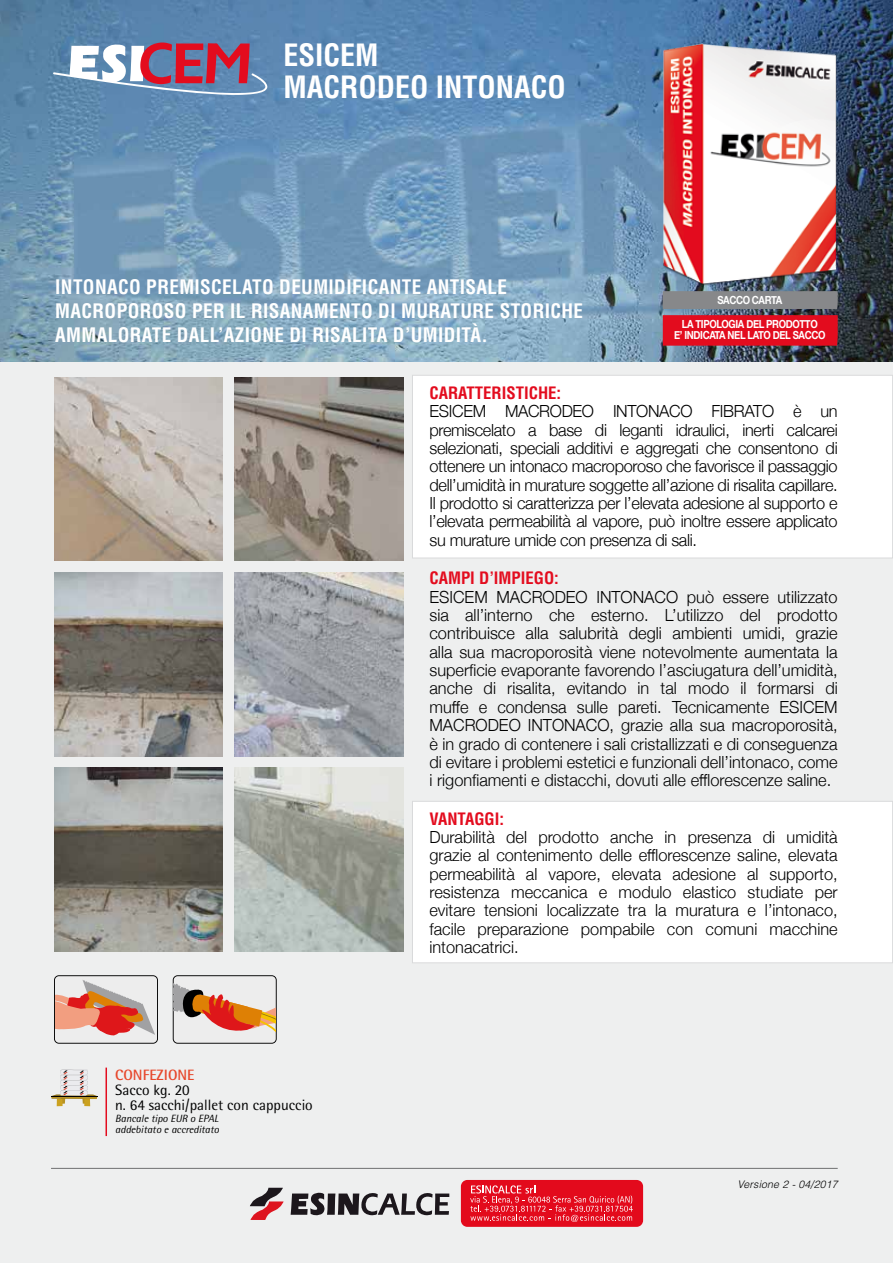
<style>
.page{position:relative;width:893px;height:1263px;background:#eeefef}
.page>*{position:absolute;margin:0;border:0;box-sizing:border-box;transform-origin:0 0}
.t1{font:700 condensed 30px/31.5px "Helvetica";color:#fff}
.t2{font:700 condensed 19.5px/24px "Helvetica";letter-spacing:.02em;color:#fff}
.t3{font:300 16.65px/18.3px "Helvetica Neue";color:#000;text-align:justify}
.t4{font:700 condensed 16.65px "Helvetica";color:#e30c1e}
.t5{font:15px/15px "Rotis Semi Sans";color:#000}
.t6{font:700 15px "Rotis Semi Sans";color:#e7472b}
.t7{font:700 11.25px/24px "Helvetica Neue";letter-spacing:-.04em;color:#fff;text-align:center;scale:.85 1}
.t8{font:italic 10.5px/10.5px "Rotis Semi Sans";color:#000}
.t9{font:italic 300 10.5px "Helvetica";letter-spacing:.02em;color:#000}
</style>
<div class="page">
<img style="left:0;top:0;width:893px;height:361px">
<div style="left:412px;top:375px;width:481px;height:183px;background:#fff"></div>
<div style="left:412px;top:375px;width:481px;height:183px;border:1px solid #d9dadb"></div>
<div style="left:412px;top:801px;width:481px;height:162px;background:#fff"></div>
<div style="left:412px;top:801px;width:481px;height:162px;border:1px solid #d9dadb"></div>
<img style="left:618px;top:33px;width:258px;height:258px">
<svg style="left:250px;top:1188px;width:34px;height:32px"></svg>
<svg style="left:291px;top:1192px;width:158px;height:24px"></svg>
<div style="left:461px;top:1180px;width:182px;height:47px;background:#e30a1c;border-radius:6px"></div>
<svg style="left:470px;top:1185px;width:163px;height:37px"></svg>
<svg style="left:53px;top:43px;width:214px;height:52px;background:#9586a2"></svg>
<div style="left:663px;top:291px;width:175px;height:18px;background:#87888a"></div>
<div style="left:663px;top:315px;width:175px;height:31px;background:#e30c1e"></div>
<div style="left:57px;top:1099px;width:6px;height:7px;background:#cba11f"></div>
<div style="left:84px;top:1099px;width:6px;height:7px;background:#cba11f"></div>
<svg style="left:51px;top:1069px;width:46px;height:35px"></svg>
<hr style="left:106px;top:1067px;width:1px;height:69px;background:#e30c1e">
<hr style="left:51px;top:1168px;width:787px;height:1px;background:#707172">
<img style="left:54px;top:768px;width:169px;height:183px">
<img style="left:234px;top:768px;width:169px;height:183px">
<img style="left:54px;top:573px;width:169px;height:183px">
<img style="left:234px;top:573px;width:169px;height:183px">
<img style="left:54px;top:377px;width:169px;height:184px">
<img style="left:234px;top:377px;width:169px;height:184px">
<svg style="left:54px;top:975px;width:104px;height:69px"></svg>
<svg style="left:173px;top:975px;width:104px;height:69px"></svg>
<h1 class="t1" style="left:283px;top:40px;width:284px">ESICEM<br>MACRODEO INTONACO</h1>
<p class="t2" style="left:55px;top:275px;width:529px">INTONACO PREMISCELATO DEUMIDIFICANTE ANTISALE<br>MACROPOROSO PER IL RISANAMENTO DI MURATURE STORICHE<br>AMMALORATE DALL’AZIONE DI RISALITA D’UMIDITÀ.</p>
<p class="t7" style="left:682px;top:288px;width:161px">SACCO CARTA<br>LA TIPOLOGIA DEL PRODOTTO</p>
<p class="t7" style="left:674px;top:324px;width:179px">E’ INDICATA NEL LATO DEL SACCO</p>
<p class="t6" style="left:115px;top:1066px;width:81px">CONFEZIONE</p>
<p class="t5" style="left:115px;top:1083px;width:199px">Sacco kg. 20<br>n. 64 sacchi/pallet con cappuccio</p>
<p class="t8" style="left:115px;top:1113px;width:106px">Bancale tipo EUR o EPAL addebitato e accreditato</p>
<p class="t4" style="left:429px;top:382px;width:133px">CARATTERISTICHE:</p>
<p class="t3" style="left:429px;top:401px;width:410px">ESICEM MACRODEO INTONACO FIBRATO è un premiscelato a base di leganti idraulici, inerti calcarei selezionati, speciali additivi e aggregati che consentono di ottenere un intonaco macroporoso che favorisce il passaggio dell’umidità in murature soggette all’azione di risalita capillare.<br>Il prodotto si caratterizza per l’elevata adesione al supporto e l’elevata permeabilità al vapore, può inoltre essere applicato su murature umide con presenza di sali.</p>
<p class="t4" style="left:429px;top:568px;width:131px">CAMPI D’IMPIEGO:</p>
<p class="t3" style="left:429px;top:586px;width:410px">ESICEM MACRODEO INTONACO può essere utilizzato sia all’interno che esterno. L’utilizzo del prodotto contribuisce alla salubrità degli ambienti umidi, grazie alla sua macroporosità viene notevolmente aumentata la superficie evaporante favorendo l’asciugatura dell’umidità, anche di risalita, evitando in tal modo il formarsi di muffe e condensa sulle pareti. Tecnicamente ESICEM MACRODEO INTONACO, grazie alla sua macroporosità, è in grado di contenere i sali cristallizzati e di conseguenza di evitare i problemi estetici e funzionali dell’intonaco, come i rigonfiamenti e distacchi, dovuti alle efflorescenze saline.</p>
<p class="t4" style="left:429px;top:808px;width:76px">VANTAGGI:</p>
<p class="t3" style="left:429px;top:827px;width:410px">Durabilità del prodotto anche in presenza di umidità grazie al contenimento delle efflorescenze saline, elevata permeabilità al vapore, elevata adesione al supporto, resistenza meccanica e modulo elastico studiate per evitare tensioni localizzate tra la muratura e l’intonaco, facile preparazione pompabile con comuni macchine intonacatrici.</p>
<p class="t9" style="left:737px;top:1178px;width:102px">Versione 2 - 04/2017</p>
</div>
